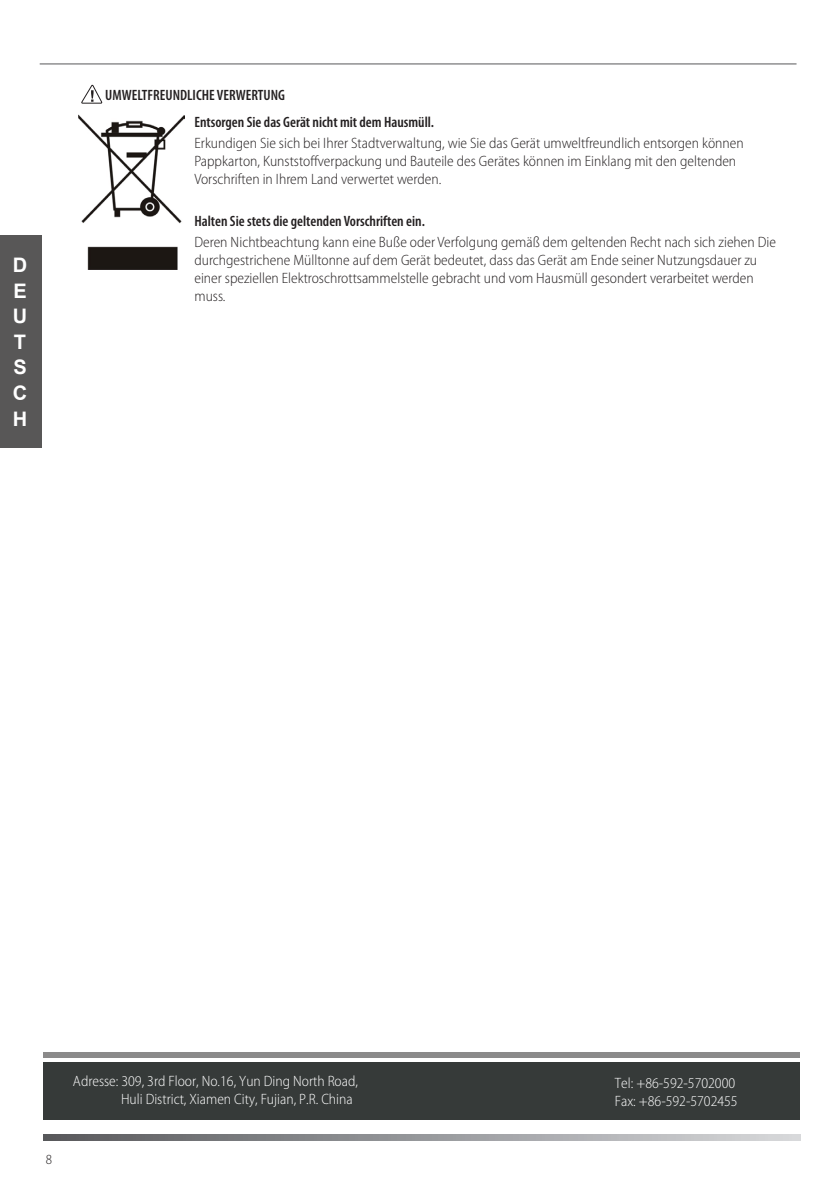
<style>
.page{position:relative;width:840px;height:1191px;background:#fff}
.page>*{position:absolute;margin:0;border:0;box-sizing:border-box;transform-origin:0 0}
.t1{font:700 20px/25.6px "Arial";color:#fff;text-align:justify}
.t2{font:300 semi-condensed 15px/18px "Myriad Pro";color:#231f20}
.t3{font:300 semi-condensed 15px/18px "Myriad Pro";color:#fff}
.t4{font:600 condensed 15px/27.2px "Myriad Pro";color:#231f20}
.t5{font:300 semi-condensed 14px "Myriad Pro";color:#231f20}
</style>
<div class="page">
<hr style="left:40px;top:63px;width:756px;height:1px;background:#57585a">
<div style="left:43px;top:1062px;width:756px;height:57px;background:#363a39"></div>
<div style="left:43px;top:1052px;width:756px;height:5px;background:#8b8a8a"></div>
<svg style="left:81px;top:84px;width:22px;height:20px"></svg>
<img style="left:78px;top:115px;width:106px;height:154px">
<svg style="left:43px;top:1134px;width:756px;height:6px;background:#97989b"></svg>
<div style="left:0;top:235px;width:42px;height:213px;background:#585757"></div>
<h1 class="t1" style="left:13px;top:253px;width:15px">D E U T S C H</h1>
<p class="t4" style="left:194px;top:81px;width:241px;text-indent:-89px">UMWELTFREUNDLICHE VERWERTUNG<br>Entsorgen Sie das Gerät nicht mit dem Hausmüll.</p>
<p class="t2" style="left:194px;top:134px;width:550px">Erkundigen Sie sich bei Ihrer Stadtverwaltung, wie Sie das Gerät umweltfreundlich entsorgen können<br>Pappkarton, Kunststoffverpackung und Bauteile des Gerätes können im Einklang mit den geltenden<br>Vorschriften in Ihrem Land verwertet werden.</p>
<p class="t4" style="left:194px;top:207px;width:232px">Halten Sie stets die geltenden Vorschriften ein.</p>
<p class="t2" style="left:194px;top:233px;width:582px">Deren Nichtbeachtung kann eine Buße oder Verfolgung gemäß dem geltenden Recht nach sich ziehen Die durchgestrichene Mülltonne auf dem Gerät bedeutet, dass das Gerät am Ende seiner Nutzungsdauer zu einer speziellen Elektroschrottsammelstelle gebracht und vom Hausmüll gesondert verarbeitet werden muss.</p>
<p class="t5" style="left:46px;top:1150px;width:8px">8</p>
<p class="t3" style="left:121px;top:1072px;width:238px;text-indent:-48px">Adresse: 309, 3rd Floor, No.16, Yun Ding North Road,<br>Huli District, Xiamen City, Fujian, P.R. China</p>
<p class="t3" style="left:614px;top:1074px;width:124px">Tel: +86-592-5702000<br>Fax: +86-592-5702455</p>
</div>
